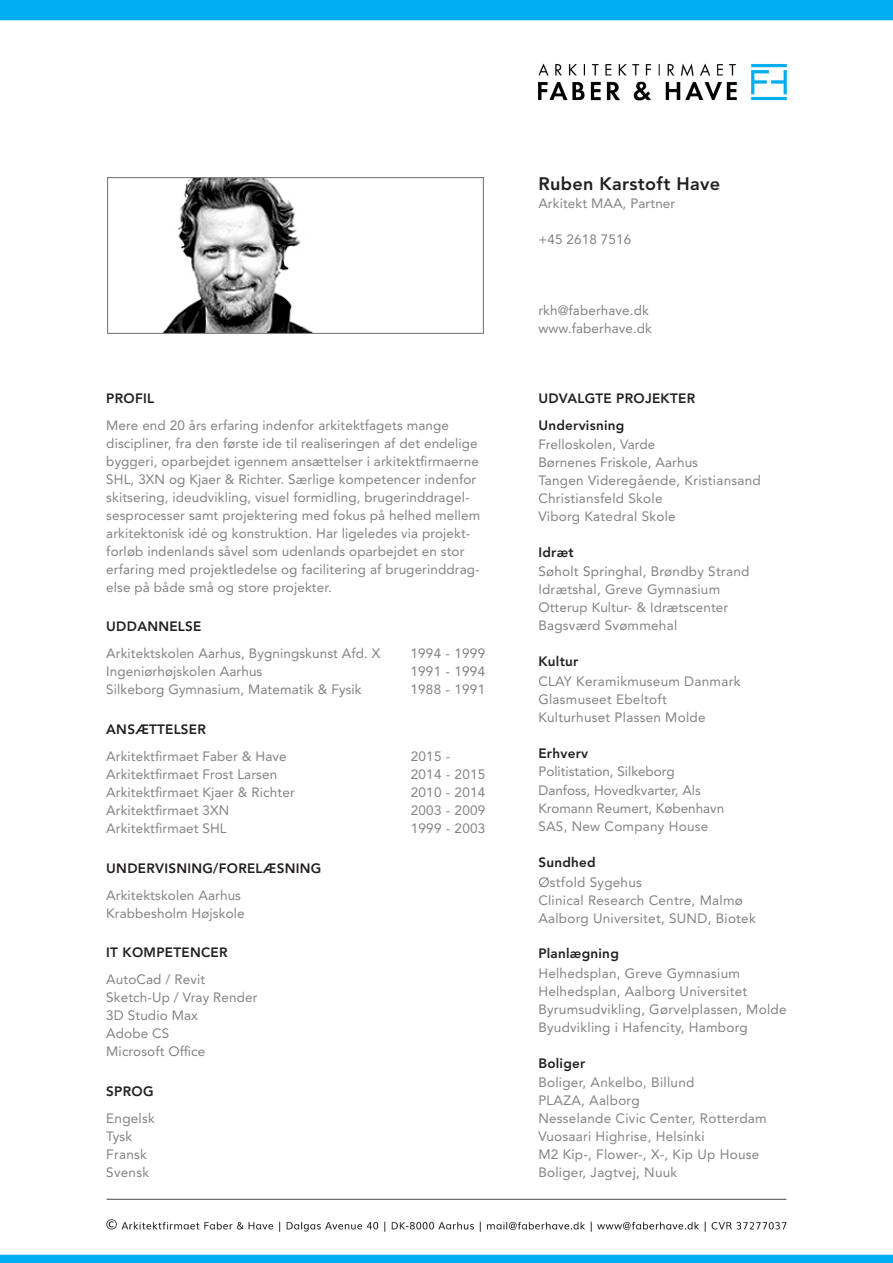
<style>
.page{position:relative;width:893px;height:1263px;background:#fff}
.page>*{position:absolute;margin:0;border:0;box-sizing:border-box;transform-origin:0 0}
.t1{font:800 18px "Avenir LT Std";letter-spacing:.02em;color:#231f20}
.t2{font:13.5px/18px "Avenir LT Std";letter-spacing:.01em;color:#808285}
.t3{font:800 13.5px "Avenir LT Std";letter-spacing:.02em;color:#231f20}
</style>
<div class="page">
<div style="left:0;top:0;width:893px;height:21px;background:#00aef0"></div>
<img style="left:0;top:1198px;width:893px;height:65px">
<img style="left:538px;top:63px;width:249px;height:38px">
<img style="left:107px;top:177px;width:377px;height:157px">
<p class="t3" style="left:106px;top:390px;width:49px">PROFIL</p>
<p class="t2" style="left:106px;top:416px;width:344px">Mere end 20 års erfaring indenfor arkitektfagets mange</p>
<p class="t2" style="left:106px;top:434px;width:375px">discipliner, fra den første ide til realiseringen af det endelige byggeri, oparbejdet igennem ansættelser i arkitektfirmaerne SHL, 3XN og Kjaer &amp; Richter. Særlige kompetencer indenfor skitsering, ideudvikling, visuel formidling, brugerinddragel&shy;sesprocesser samt projektering med fokus på helhed mellem</p>
<p class="t2" style="left:106px;top:524px;width:366px">arkitektonisk idé og konstruktion. Har ligeledes via projekt-</p>
<p class="t2" style="left:106px;top:542px;width:360px">forløb indenlands såvel som udenlands oparbejdet en stor</p>
<p class="t2" style="left:106px;top:560px;width:375px">erfaring med projektledelse og facilitering af brugerinddrag&shy;else på både små og store projekter.</p>
<p class="t3" style="left:106px;top:618px;width:97px">UDDANNELSE</p>
<p class="t2" style="left:106px;top:645px;width:276px">Arkitektskolen Aarhus, Bygningskunst Afd. X</p>
<p class="t2" style="left:106px;top:663px;width:158px">Ingeniørhøjskolen Aarhus</p>
<p class="t2" style="left:106px;top:681px;width:257px">Silkeborg Gymnasium, Matematik &amp; Fysik</p>
<p class="t3" style="left:106px;top:721px;width:101px">ANSÆTTELSER</p>
<p class="t2" style="left:106px;top:747px;width:182px">Arkitektfirmaet Faber &amp; Have</p>
<p class="t2" style="left:106px;top:765px;width:172px">Arkitektfirmaet Frost Larsen</p>
<p class="t2" style="left:106px;top:783px;width:190px">Arkitektfirmaet Kjaer &amp; Richter</p>
<p class="t2" style="left:106px;top:801px;width:124px">Arkitektfirmaet 3XN</p>
<p class="t2" style="left:106px;top:819px;width:122px">Arkitektfirmaet SHL</p>
<p class="t3" style="left:106px;top:860px;width:216px">UNDERVISNING/FORELÆSNING</p>
<p class="t2" style="left:106px;top:886px;width:136px">Arkitektskolen Aarhus</p>
<p class="t2" style="left:106px;top:904px;width:140px">Krabbesholm Højskole</p>
<p class="t3" style="left:106px;top:944px;width:123px">IT KOMPETENCER</p>
<p class="t2" style="left:106px;top:971px;width:100px">AutoCad / Revit</p>
<p class="t2" style="left:106px;top:989px;width:153px">Sketch-Up / Vray Render</p>
<p class="t2" style="left:106px;top:1007px;width:93px">3D Studio Max</p>
<p class="t2" style="left:106px;top:1025px;width:65px">Adobe CS</p>
<p class="t2" style="left:106px;top:1043px;width:101px">Microsoft Office</p>
<p class="t3" style="left:106px;top:1083px;width:49px">SPROG</p>
<p class="t2" style="left:106px;top:1109px;width:50px">Engelsk</p>
<p class="t2" style="left:106px;top:1127px;width:28px">Tysk</p>
<p class="t2" style="left:106px;top:1145px;width:42px">Fransk</p>
<p class="t2" style="left:106px;top:1163px;width:44px">Svensk</p>
<p class="t2" style="left:410px;top:645px;width:76px">1994 - 1999</p>
<p class="t2" style="left:410px;top:663px;width:76px">1991 - 1994</p>
<p class="t2" style="left:410px;top:681px;width:76px">1988 - 1991</p>
<p class="t2" style="left:411px;top:747px;width:41px">2015 -</p>
<p class="t2" style="left:411px;top:765px;width:76px">2014 - 2015</p>
<p class="t2" style="left:411px;top:783px;width:76px">2010 - 2014</p>
<p class="t2" style="left:411px;top:801px;width:76px">2003 - 2009</p>
<p class="t2" style="left:411px;top:819px;width:76px">1999 - 2003</p>
<p class="t1" style="left:538px;top:173px;width:183px">Ruben Karstoft Have</p>
<p class="t2" style="left:538px;top:195px;width:138px">Arkitekt MAA, Partner</p>
<p class="t2" style="left:538px;top:231px;width:94px">+45 2618 7516</p>
<p class="t2" style="left:538px;top:302px;width:112px">rkh@faberhave.dk</p>
<p class="t2" style="left:538px;top:320px;width:115px">www.faberhave.dk</p>
<p class="t3" style="left:538px;top:390px;width:158px">UDVALGTE PROJEKTER</p>
<p class="t3" style="left:538px;top:417px;width:87px">Undervisning</p>
<p class="t2" style="left:538px;top:435px;width:119px">Frelloskolen, Varde</p>
<p class="t2" style="left:538px;top:453px;width:224px">Børnenes Friskole, Aarhus<br>Tangen Videregående, Kristiansand</p>
<p class="t2" style="left:538px;top:489px;width:126px">Christiansfeld Skole</p>
<p class="t2" style="left:538px;top:507px;width:139px">Viborg Katedral Skole</p>
<p class="t3" style="left:538px;top:544px;width:37px">Idræt</p>
<p class="t2" style="left:538px;top:563px;width:212px">Søholt Springhal, Brøndby Strand<br>Idrætshal, Greve Gymnasium</p>
<p class="t2" style="left:538px;top:599px;width:191px">Otterup Kultur- &amp; Idrætscenter</p>
<p class="t2" style="left:538px;top:617px;width:140px">Bagsværd Svømmehal</p>
<p class="t3" style="left:538px;top:654px;width:42px">Kultur</p>
<p class="t2" style="left:538px;top:672px;width:204px">CLAY Keramikmuseum Danmark</p>
<p class="t2" style="left:538px;top:690px;width:130px">Glasmuseet Ebeltoft</p>
<p class="t2" style="left:538px;top:708px;width:169px">Kulturhuset Plassen Molde</p>
<p class="t3" style="left:538px;top:745px;width:51px">Erhverv</p>
<p class="t2" style="left:538px;top:762px;width:138px">Politistation, Silkeborg</p>
<p class="t2" style="left:538px;top:782px;width:164px">Danfoss, Hovedkvarter, Als</p>
<p class="t2" style="left:538px;top:800px;width:187px">Kromann Reumert, København</p>
<p class="t2" style="left:538px;top:818px;width:172px">SAS, New Company House</p>
<p class="t3" style="left:538px;top:854px;width:59px">Sundhed</p>
<p class="t2" style="left:538px;top:873px;width:105px">Østfold Sygehus</p>
<p class="t2" style="left:538px;top:891px;width:206px">Clinical Research Centre, Malmø</p>
<p class="t2" style="left:538px;top:909px;width:219px">Aalborg Universitet, SUND, Biotek</p>
<p class="t3" style="left:538px;top:946px;width:82px">Planlægning</p>
<p class="t2" style="left:538px;top:964px;width:203px">Helhedsplan, Greve Gymnasium</p>
<p class="t2" style="left:538px;top:982px;width:210px">Helhedsplan, Aalborg Universitet</p>
<p class="t2" style="left:538px;top:1000px;width:250px">Byrumsudvikling, Gørvelplassen, Molde</p>
<p class="t2" style="left:538px;top:1018px;width:211px">Byudvikling i Hafencity, Hamborg</p>
<p class="t3" style="left:538px;top:1055px;width:49px">Boliger</p>
<p class="t2" style="left:538px;top:1073px;width:158px">Boliger, Ankelbo, Billund</p>
<p class="t2" style="left:538px;top:1091px;width:103px">PLAZA, Aalborg</p>
<p class="t2" style="left:538px;top:1109px;width:230px">Nesselande Civic Center, Rotterdam</p>
<p class="t2" style="left:538px;top:1127px;width:168px">Vuosaari Highrise, Helsinki</p>
<p class="t2" style="left:538px;top:1145px;width:222px">M2 Kip-, Flower-, X-, Kip Up House</p>
<p class="t2" style="left:538px;top:1163px;width:140px">Boliger, Jagtvej, Nuuk</p>
</div>
